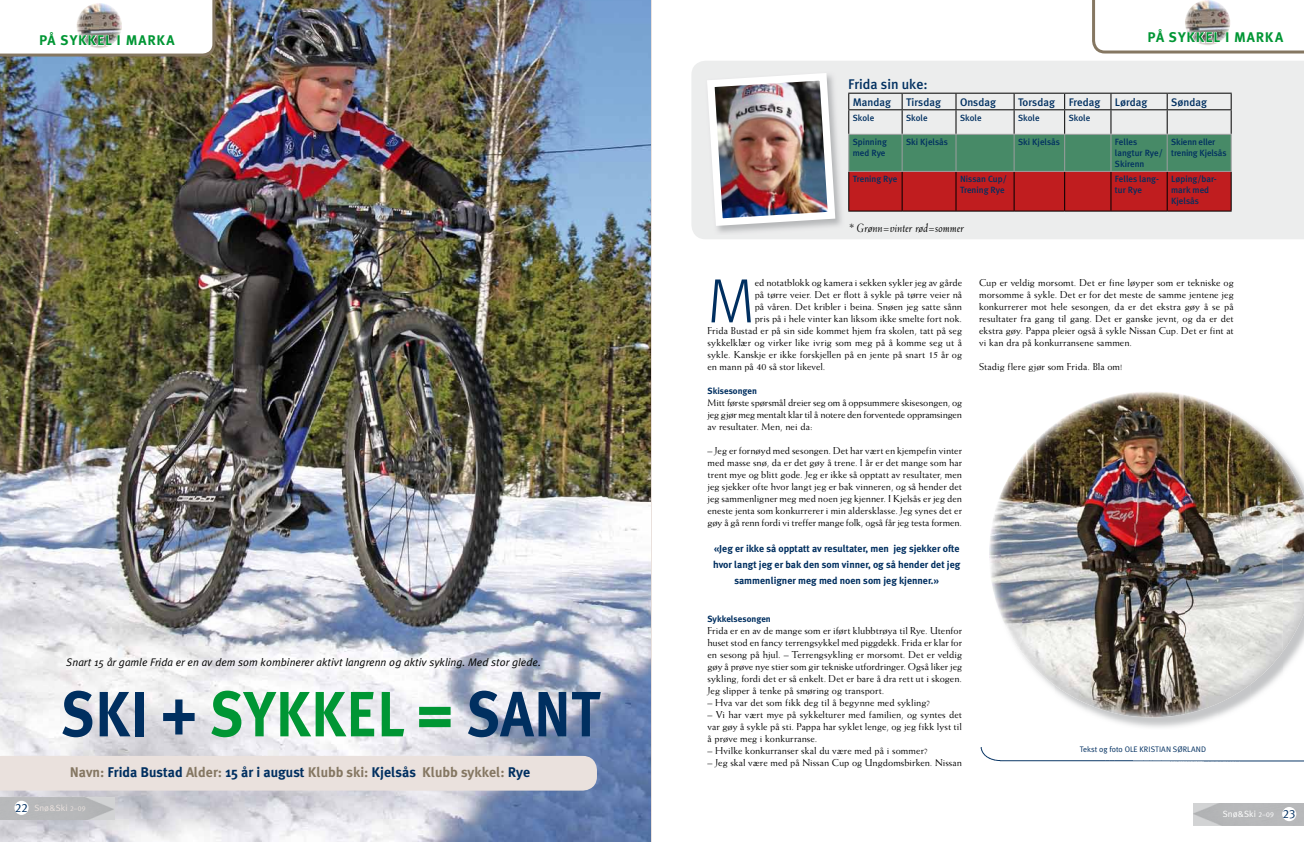
<style>
.page{position:relative;width:1304px;height:842px;background:#fff}
.page>*{position:absolute;margin:0;border:0;box-sizing:border-box;transform-origin:0 0}
.t1{font:700 63.8px "Meta Plus";color:#002f60;scale:.9 1}
.t2{font:300 62.5px "Meta";color:#002f60}
.t3{font:700 14px "Meta Plus";color:#857762}
.t4{font:700 14px "Meta Plus";letter-spacing:.055em;color:#009634}
.t5{font:500 14px "Meta Plus";color:#002f60}
.t6{font:italic 12px "Weiss";color:#000}
.t7{font:italic 11px "Meta Plus Normal";color:#000}
.t8{font:500 11px "Meta Plus";color:#002f60}
.t9{font:10px/12px "Weiss";letter-spacing:.005em;color:#000;text-align:justify}
.t10{font:700 10px/16px "Meta Plus";color:#002f60;text-align:center}
.t11{font:500 9px/11px "Meta Plus";color:#002f60}
.t12{font:700 9px "Meta Plus";color:#002f60}
.t13{font:9px "Meta Plus Normal";letter-spacing:.005em;color:#eae1dd}
.t14{font:9px "Meta Plus Normal";letter-spacing:.005em;color:#fff}
.t15{font:8px "Meta Plus Normal";color:#002f60}
.s1{color:#009634}
.s2{color:#002f60}
.s3{font-family:"Meta Plus Normal Caps";font-size:12px;color:#002f60}
.s4{font-family:"Meta Plus Normal Caps";font-size:7px}
</style>
<div class="page">
<img style="left:0;top:0;width:652px;height:842px">
<img style="left:0;top:798px;width:114px;height:22px">
<div style="left:14px;top:801px;width:15px;height:14px;background:#fff;border-radius:50%"></div>
<div style="left:0;top:756px;width:597px;height:35px;background:#eae1dd"></div>
<svg style="left:0;top:0;width:215px;height:57px"></svg>
<img style="left:1193px;top:803px;width:111px;height:22px">
<div style="left:1282px;top:807px;width:14px;height:14px;background:#fff;border-radius:50%"></div>
<div style="left:691px;top:61px;width:613px;height:178px;background:#eceded"></div>
<hr style="left:848px;top:93px;width:54px;height:1px;background:#000">
<hr style="left:902px;top:93px;width:54px;height:1px;background:#000">
<hr style="left:956px;top:93px;width:58px;height:1px;background:#000">
<hr style="left:1014px;top:93px;width:51px;height:1px;background:#000">
<hr style="left:1065px;top:93px;width:46px;height:1px;background:#000">
<hr style="left:1111px;top:93px;width:56px;height:1px;background:#000">
<hr style="left:1167px;top:93px;width:65px;height:1px;background:#000">
<svg style="left:848px;top:94px;width:384px;height:117px;background:#a48479"></svg>
<hr style="left:848px;top:172px;width:1px;height:39px;background:#000">
<hr style="left:902px;top:172px;width:1px;height:39px;background:#000">
<hr style="left:955px;top:172px;width:1px;height:39px;background:#000">
<hr style="left:1014px;top:172px;width:1px;height:39px;background:#000">
<hr style="left:1064px;top:172px;width:1px;height:39px;background:#000">
<hr style="left:1110px;top:172px;width:1px;height:39px;background:#000">
<hr style="left:1167px;top:172px;width:1px;height:39px;background:#000">
<hr style="left:1231px;top:172px;width:1px;height:39px;background:#000">
<hr style="left:848px;top:211px;width:54px;height:1px;background:#000">
<hr style="left:902px;top:211px;width:54px;height:1px;background:#000">
<hr style="left:956px;top:211px;width:58px;height:1px;background:#000">
<hr style="left:1014px;top:211px;width:51px;height:1px;background:#000">
<hr style="left:1065px;top:211px;width:46px;height:1px;background:#000">
<hr style="left:1111px;top:211px;width:56px;height:1px;background:#000">
<hr style="left:1167px;top:211px;width:65px;height:1px;background:#000">
<hr style="left:848px;top:134px;width:54px;height:1px;background:#9c9e9f">
<hr style="left:848px;top:135px;width:1px;height:36px;background:#9c9e9f">
<hr style="left:902px;top:134px;width:54px;height:1px;background:#9c9e9f">
<hr style="left:902px;top:135px;width:1px;height:36px;background:#9c9e9f">
<hr style="left:956px;top:134px;width:58px;height:1px;background:#9c9e9f">
<hr style="left:955px;top:135px;width:1px;height:36px;background:#9c9e9f">
<hr style="left:1014px;top:134px;width:51px;height:1px;background:#9c9e9f">
<hr style="left:1014px;top:135px;width:1px;height:36px;background:#9c9e9f">
<hr style="left:1065px;top:134px;width:46px;height:1px;background:#9c9e9f">
<hr style="left:1064px;top:135px;width:1px;height:36px;background:#9c9e9f">
<hr style="left:1111px;top:134px;width:56px;height:1px;background:#9c9e9f">
<hr style="left:1110px;top:135px;width:1px;height:36px;background:#9c9e9f">
<hr style="left:1167px;top:134px;width:65px;height:1px;background:#9c9e9f">
<hr style="left:1167px;top:135px;width:1px;height:36px;background:#9c9e9f">
<hr style="left:1231px;top:135px;width:1px;height:36px;background:#9c9e9f">
<hr style="left:848px;top:171px;width:54px;height:1px;background:#9c9e9f">
<hr style="left:902px;top:171px;width:54px;height:1px;background:#9c9e9f">
<hr style="left:956px;top:171px;width:58px;height:1px;background:#9c9e9f">
<hr style="left:1014px;top:171px;width:51px;height:1px;background:#9c9e9f">
<hr style="left:1065px;top:171px;width:46px;height:1px;background:#9c9e9f">
<hr style="left:1111px;top:171px;width:56px;height:1px;background:#9c9e9f">
<hr style="left:1167px;top:171px;width:65px;height:1px;background:#9c9e9f">
<img style="left:705px;top:71px;width:139px;height:164px">
<img style="left:703px;top:69px;width:136px;height:161px">
<img style="left:980px;top:748px;width:324px;height:14px">
<img style="left:1218px;top:685px;width:33px;height:32px">
<img style="left:989px;top:545px;width:1px;height:13px">
<img style="left:1022px;top:393px;width:163px;height:324px">
<img style="left:1185px;top:395px;width:98px;height:290px">
<img style="left:990px;top:455px;width:33px;height:199px">
<img style="left:1283px;top:457px;width:21px;height:195px">
<img style="left:1185px;top:685px;width:65px;height:29px">
<svg style="left:1092px;top:0;width:212px;height:54px"></svg>
<h3 class="t4" style="left:39px;top:32px;width:137px">PÅ SYKKEL I MARKA</h3>
<p class="t7" style="left:66px;top:656px;width:476px">Snart 15 år gamle Frida er en av dem som kombinerer aktivt langrenn og aktiv sykling. Med stor glede.</p>
<h1 class="t1" style="left:61px;top:677px;width:601px">SKI + <span class="s1">SYKKEL =</span> SANT</h1>
<h3 class="t3" style="left:70px;top:764px;width:462px">Navn: <span class="s2">Frida Bustad</span> Alder: <span class="s2">15 år i august</span> Klubb ski: <span class="s2">Kjelsås</span> Klubb sykkel: <span class="s2">Rye</span></h3>
<p class="t13" style="left:15px;top:803px;width:72px"><span class="s3">22</span> Snø&amp;Ski <span class="s4">2–09</span></p>
<h3 class="t4" style="left:1148px;top:29px;width:137px">PÅ SYKKEL I MARKA</h3>
<h3 class="t5" style="left:848px;top:76px;width:81px">Frida sin uke:</h3>
<p class="t8" style="left:853px;top:96px;width:40px">Mandag</p>
<p class="t8" style="left:906px;top:96px;width:36px">Tirsdag</p>
<p class="t8" style="left:960px;top:96px;width:37px">Onsdag</p>
<p class="t8" style="left:1018px;top:96px;width:84px">Torsdag Fredag</p>
<p class="t8" style="left:1115px;top:96px;width:34px">Lørdag</p>
<p class="t8" style="left:1171px;top:96px;width:37px">Søndag</p>
<p class="t11" style="left:853px;top:112px;width:23px">Skole</p>
<p class="t11" style="left:906px;top:112px;width:23px">Skole</p>
<p class="t11" style="left:960px;top:112px;width:23px">Skole</p>
<p class="t11" style="left:1018px;top:112px;width:23px">Skole</p>
<p class="t11" style="left:1069px;top:112px;width:23px">Skole</p>
<p class="t11" style="left:853px;top:137px;width:36px">Spinning med Rye</p>
<p class="t11" style="left:906px;top:137px;width:43px">Ski Kjelsås</p>
<p class="t11" style="left:1018px;top:137px;width:43px">Ski Kjelsås</p>
<p class="t11" style="left:1115px;top:137px;width:50px">Felles langtur Rye/<br>Skirenn</p>
<p class="t11" style="left:1171px;top:137px;width:57px">Skienn eller trening Kjelsås</p>
<p class="t11" style="left:853px;top:174px;width:46px">Trening Rye</p>
<p class="t11" style="left:960px;top:174px;width:48px">Nissan Cup/<br>Trening Rye</p>
<p class="t11" style="left:1115px;top:174px;width:46px">Felles lang&shy;tur Rye</p>
<p class="t11" style="left:1171px;top:174px;width:47px">Løping/bar&shy;mark med<br>Kjelsås</p>
<p class="t6" style="left:849px;top:221px;width:117px">* Grønn=vinter rød=sommer</p>
<h2 class="t2" style="left:707px;top:265px;width:49px">M</h2>
<p class="t9" style="left:755px;top:277px;width:209px">ed notatblokk og kamera i sekken sykler jeg av gårde</p>
<p class="t9" style="left:755px;top:289px;width:209px">på tørre veier. Det er flott å sykle på tørre veier nå</p>
<p class="t9" style="left:755px;top:301px;width:209px">på våren. Det kribler i beina. Snøen jeg satte sånn</p>
<p class="t9" style="left:755px;top:313px;width:209px">pris på i hele vinter kan liksom ikke smelte fort nok.</p>
<p class="t9" style="left:707px;top:325px;width:256px">Frida Bustad er på sin side kommet hjem fra skolen, tatt på seg</p>
<p class="t9" style="left:707px;top:337px;width:256px">sykkelklær og virker like ivrig som meg på å komme seg ut å</p>
<p class="t9" style="left:707px;top:349px;width:256px">sykle. Kanskje er ikke forskjellen på en jente på snart 15 år og</p>
<p class="t9" style="left:707px;top:361px;width:120px">en mann på 40 så stor likevel.</p>
<p class="t12" style="left:707px;top:386px;width:51px">Skisesongen</p>
<p class="t9" style="left:707px;top:397px;width:256px">Mitt første spørsmål dreier seg om å oppsummere skisesongen, og jeg gjør meg mentalt klar til å notere den forventede oppramsingen av resultater. Men, nei da:</p>
<p class="t9" style="left:707px;top:445px;width:256px">– Jeg er fornøyd med sesongen. Det har vært en kjempefin vinter med masse snø, da er det gøy å trene. I år er det mange som har trent mye og blitt gode. Jeg er ikke så opptatt av resultater, men jeg sjekker ofte hvor langt jeg er bak vinneren, og så hender det jeg sammenligner meg med noen jeg kjenner. I Kjelsås er jeg den eneste jenta som konkurrerer i min aldersklasse. Jeg synes det er gøy å gå renn fordi vi treffer mange folk, også får jeg testa formen.</p>
<p class="t10" style="left:713px;top:541px;width:249px">«Jeg er ikke så opptatt av resultater, men jeg sjekker ofte hvor langt jeg er bak den som vinner, og så hender det jeg sammenligner meg med noen som jeg kjenner.»</p>
<p class="t12" style="left:707px;top:614px;width:65px">Sykkelsesongen</p>
<p class="t9" style="left:707px;top:625px;width:256px">Frida er en av de mange som er iført klubbtrøya til Rye. Utenfor huset stod en fancy terrengsykkel med piggdekk. Frida er klar for en sesong på hjul. – Terrengsykling er morsomt. Det er veldig gøy å prøve nye stier som gir tekniske utfordringer. Også liker jeg sykling, fordi det er så enkelt. Det er bare å dra rett ut i skogen.<br>Jeg slipper å tenke på smøring og transport.</p>
<p class="t9" style="left:707px;top:697px;width:224px">– Hva var det som fikk deg til å begynne med sykling?</p>
<p class="t9" style="left:707px;top:709px;width:256px">– Vi har vært mye på sykkelturer med familien, og syntes det var gøy å sykle på sti. Pappa har syklet lenge, og jeg fikk lyst til å prøve meg i konkurranse.</p>
<p class="t9" style="left:707px;top:745px;width:222px">– Hvilke konkurranser skal du være med på i sommer?</p>
<p class="t9" style="left:707px;top:757px;width:256px">– Jeg skal være med på Nissan Cup og Ungdomsbirken. Nissan</p>
<p class="t9" style="left:979px;top:277px;width:256px">Cup er veldig morsomt. Det er fine løyper som er tekniske og morsomme å sykle. Det er for det meste de samme jentene jeg konkurrerer mot hele sesongen, da er det ekstra gøy å se på resultater fra gang til gang. Det er ganske jevnt, og da er det ekstra gøy. Pappa pleier også å sykle Nissan Cup. Det er fint at vi kan dra på konkurransene sammen.</p>
<p class="t9" style="left:979px;top:361px;width:145px">Stadig flere gjør som Frida. Bla om!</p>
<p class="t15" style="left:1080px;top:745px;width:128px">Tekst og foto OLe KRISTIAN SØRLAND</p>
<p class="t14" style="left:1223px;top:809px;width:74px">Snø&amp;Ski <span class="s4">2–09</span> <span class="s3">23</span></p>
</div>
